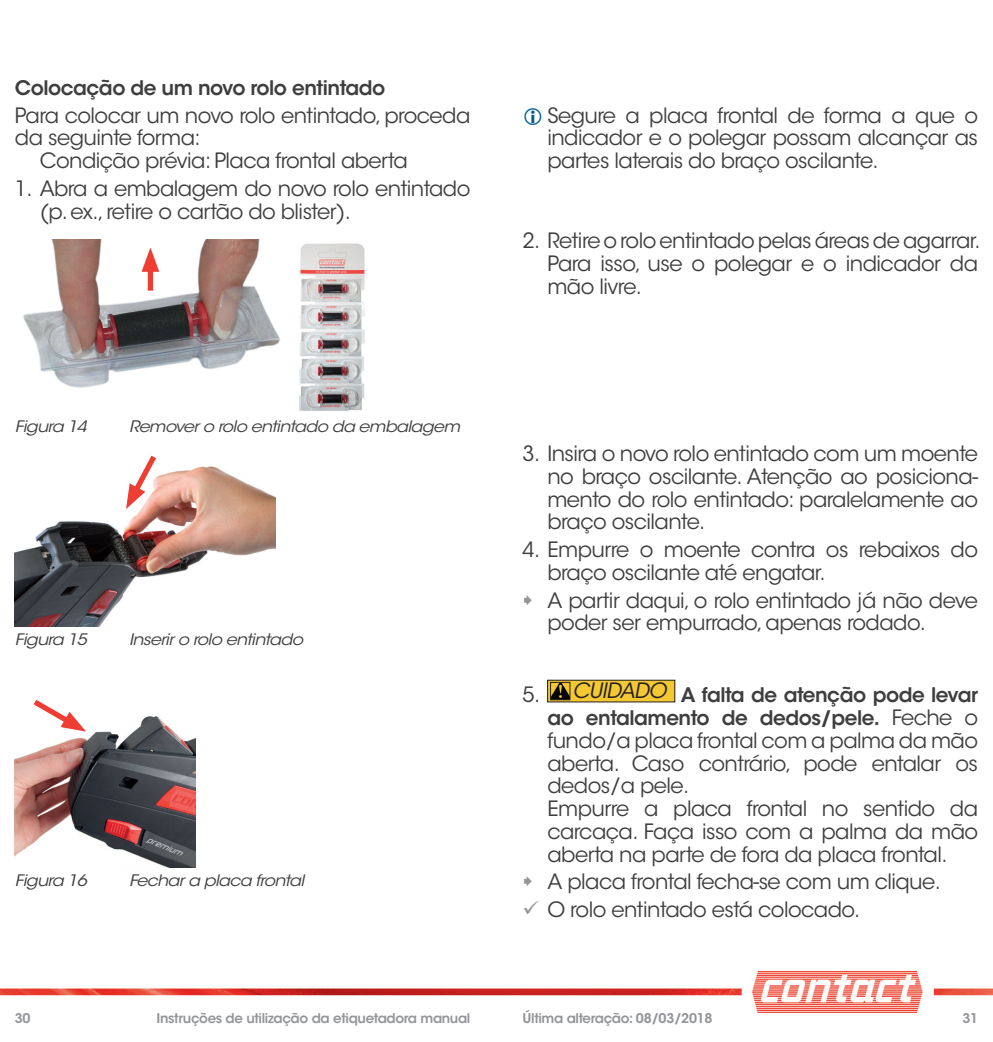
<style>
.page{position:relative;width:993px;height:1042px;background:#fff}
.page>*{position:absolute;margin:0;border:0;box-sizing:border-box;transform-origin:0 0}
.t1{font:21px/22.8px "ITC Avant Garde Std";letter-spacing:-.025em;color:#3e3e3f}
.t2{font:600 19.95px/22.9px "ITC Avant Garde Std";letter-spacing:-.025em;color:#3e3e3f;text-align:right}
.t3{font:italic 15.75px "ITC Avant Garde Std";letter-spacing:-.04em;color:#3e3e3f;scale:1.11 1}
.t4{font:600 13.3px "ITC Avant Garde Std";letter-spacing:-.025em;color:#939598}
.s1{font-weight:400;font-size:21px}
.s2{color:#939598}
</style>
<div class="page">
<img style="left:0;top:971px;width:992px;height:41px">
<img style="left:23px;top:240px;width:342px;height:171px">
<div style="left:148px;top:262px;width:5px;height:29px;background:#ee3e34"></div>
<svg style="left:141px;top:247px;width:18px;height:25px"></svg>
<img style="left:15px;top:466px;width:260px;height:161px">
<svg style="left:126px;top:455px;width:35px;height:54px"></svg>
<img style="left:15px;top:716px;width:180px;height:151px">
<svg style="left:28px;top:699px;width:58px;height:32px"></svg>
<div style="left:547px;top:680px;width:127px;height:22px;background:#f3c832"></div>
<div style="left:547px;top:680px;width:127px;height:22px;border:1px solid #231f20"></div>
<img style="left:552px;top:684px;width:16px;height:14px">
<div style="left:550px;top:682px;width:20px;height:18px;border:1px solid #231f20"></div>
<p class="t2" style="left:15px;top:76px;width:372px">Colocação de um novo rolo entintado</p>
<p class="t1" style="left:15px;top:104px;width:457px">Para colocar um novo rolo entintado, proceda</p>
<p class="t1" style="left:15px;top:127px;width:187px">da seguinte forma:</p>
<p class="t1" style="left:40px;top:149px;width:369px">Condição prévia: Placa frontal aberta</p>
<p class="t1" style="left:40px;top:177px;width:432px;text-indent:-25px">1. Abra a embalagem do novo rolo entintado (p. ex., retire o cartão do blister).</p>
<p class="t3" style="left:15px;top:416px;width:66px">Figura 14</p>
<p class="t3" style="left:129px;top:416px;width:299px">Remover o rolo entintado da embalagem</p>
<p class="t3" style="left:15px;top:629px;width:66px">Figura 15</p>
<p class="t3" style="left:129px;top:629px;width:158px">Inserir o rolo entintado</p>
<p class="t3" style="left:15px;top:870px;width:66px">Figura 16</p>
<p class="t3" style="left:129px;top:870px;width:159px">Fechar a placa frontal</p>
<p class="t1" style="left:547px;top:104px;width:432px;text-align:justify">Segure a placa frontal de forma a que o indicador e o polegar possam alcançar as partes laterais do braço oscilante.</p>
<p class="t1" style="left:547px;top:229px;width:434px;text-align:justify;text-indent:-25px">2. Retire o rolo entintado pelas áreas de agarrar.<br>Para isso, use o polegar e o indicador da mão livre.</p>
<p class="t1" style="left:547px;top:442px;width:432px;text-align:justify;text-indent:-25px">3. Insira o novo rolo entintado com um moente no braço oscilante. Atenção ao posiciona&shy;mento do rolo entintado: paralelamente ao braço oscilante.</p>
<p class="t1" style="left:547px;top:538px;width:432px;text-indent:-25px">4. Empurre o moente contra os rebaixos do braço oscilante até engatar.</p>
<p class="t1" style="left:547px;top:589px;width:432px">A partir daqui, o rolo entintado já não deve poder ser empurrado, apenas rodado.</p>
<p class="t2" style="left:522px;top:683px;width:457px"><span class="s1">5.</span> <sup>CUIDADO</sup> A falta de atenção pode levar ao entalamento de dedos/pele. <span class="s1">Feche o</span></p>
<p class="t1" style="left:547px;top:729px;width:432px">fundo/a placa frontal com a palma da mão aberta. Caso contrário, pode entalar os dedos/a pele.<br>Empurre a placa frontal no sentido da carcaça. Faça isso com a palma da mão aberta na parte de fora da placa frontal.</p>
<p class="t1" style="left:547px;top:870px;width:395px">A placa frontal fecha-se com um clique.</p>
<p class="t1" style="left:522px;top:898px;width:339px"><span class="s2">✓</span> O rolo entintado está colocado.</p>
<p class="t4" style="left:15px;top:1009px;width:17px">30</p>
<p class="t4" style="left:157px;top:1009px;width:315px">Instruções de utilização da etiquetadora manual</p>
<p class="t4" style="left:522px;top:1009px;width:191px">Última alteração: 08/03/2018</p>
<p class="t4" style="left:962px;top:1009px;width:17px">31</p>
</div>
